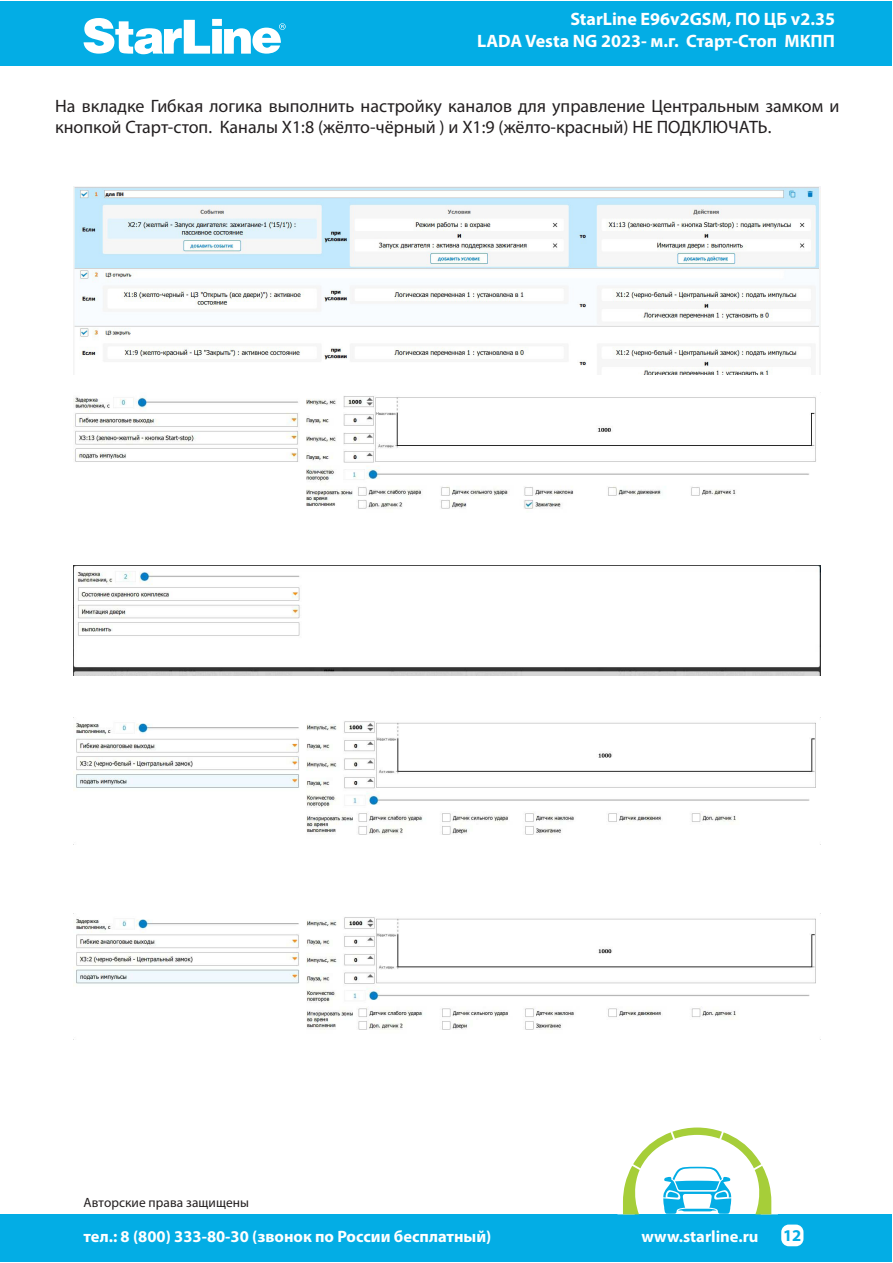
<style>
.page{position:relative;width:893px;height:1263px;background:#fff}
.page>*{position:absolute;margin:0;border:0;box-sizing:border-box;transform-origin:0 0}
.t1{font:18px/21.6px "Myriad Pro";color:#231f20}
.t2{font:700 18px/21.6px "Myriad Pro";color:#fff;text-align:right}
.t3{font:700 16.5px "Myriad Pro";color:#fff}
.t4{font:700 16.5px "Myriad Pro";color:#03ade5}
.t5{font:13.5px "Myriad Pro";color:#231f20}
</style>
<div class="page">
<div style="left:0;top:1px;width:891px;height:65px;background:#03ade5"></div>
<svg style="left:84px;top:18px;width:201px;height:36px"></svg>
<div style="left:0;top:1214px;width:891px;height:48px;background:#03ade5"></div>
<div style="left:781px;top:1225px;width:22px;height:21px;background:#fff;border-radius:8px"></div>
<svg style="left:623px;top:1127px;width:149px;height:87px"></svg>
<img style="left:74px;top:186px;width:746px;height:189px">
<img style="left:74px;top:396px;width:742px;height:113px">
<img style="left:74px;top:565px;width:746px;height:111px">
<img style="left:76px;top:721px;width:740px;height:114px">
<img style="left:76px;top:917px;width:740px;height:113px">
<p class="t2" style="left:477px;top:9px;width:359px">StarLine E96v2GSM, ПО ЦБ v2.35<br>LADA Vesta NG 2023- м.г. Старт-Стоп МКПП</p>
<p class="t1" style="left:55px;top:96px;width:785px">На вкладке Гибкая логика выполнить настройку каналов для управление Центральным замком и кнопкой Старт-стоп. Каналы X1:8 (жёлто-чёрный ) и Х1:9 (жёлто-красный) НЕ ПОДКЛЮЧАТЬ.</p>
<p class="t5" style="left:84px;top:1197px;width:167px">Авторские права защищены</p>
<p class="t3" style="left:84px;top:1230px;width:409px">тел.: 8 (800) 333-80-30 (звонок по России бесплатный)</p>
<p class="t3" style="left:641px;top:1230px;width:118px">www.starline.ru</p>
<p class="t4" style="left:783px;top:1229px;width:20px">12</p>
</div>
